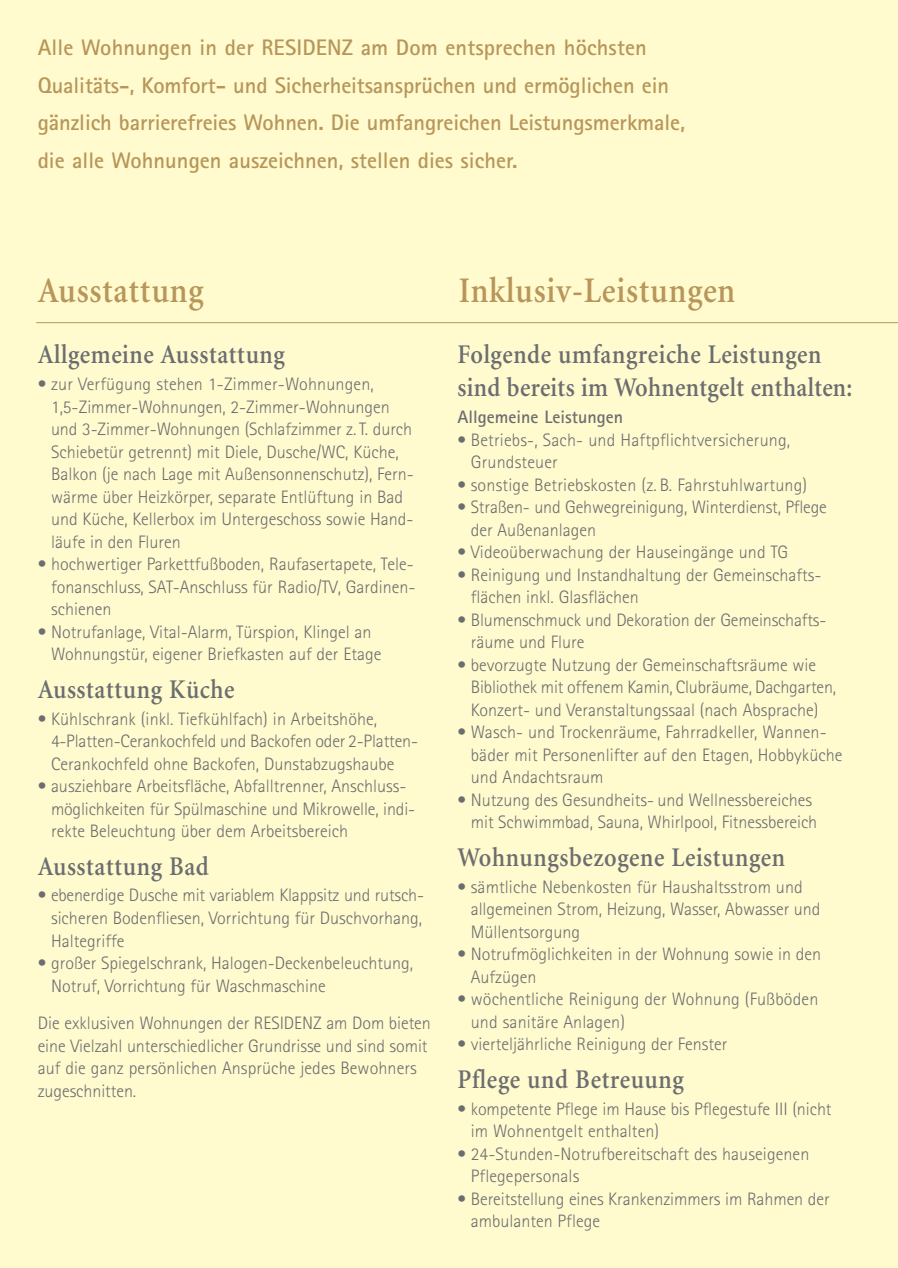
<style>
.page{position:relative;width:898px;height:1268px;background:#fff}
.page>*{position:absolute;margin:0;border:0;box-sizing:border-box;transform-origin:0 0}
.t1{font:600 36px "Minion";letter-spacing:.025em;color:#b8965a;scale:.9 1}
.t2{font:600 27px/33px "Minion";letter-spacing:.025em;color:#6c6d70;scale:.9 1}
.t3{font:700 22.5px/37.5px "Rotis Sans Serif";letter-spacing:-.005em;color:#b8965a}
.t4{font:300 18px/22.5px "Rotis Sans Serif";color:#6c6d70}
.t5{font:700 18px "Rotis Sans Serif";color:#6c6d70}
</style>
<div class="page">
<div style="left:0;top:0;width:897px;height:1267px;background:#fffbce"></div>
<hr style="left:36px;top:322px;width:861px;height:1px;background:#b8965a">
<p class="t3" style="left:38px;top:31px;width:648px">Alle Wohnungen in der RESIDENZ am Dom entsprechen höchsten Qualitäts-, Komfort- und Sicherheitsansprüchen und ermöglichen ein gänzlich barrierefreies Wohnen. Die umfangreichen Leistungsmerkmale, die alle Wohnungen auszeichnen, stellen dies sicher.</p>
<h1 class="t1" style="left:38px;top:276px;width:186px">Ausstattung</h1>
<h1 class="t1" style="left:458px;top:276px;width:309px">Inklusiv-Leistungen</h1>
<h2 class="t2" style="left:38px;top:340px;width:276px">Allgemeine Ausstattung</h2>
<p class="t4" style="left:51px;top:374px;width:364px;text-indent:-13px">• zur Verfügung stehen 1-Zimmer-Wohnungen, 1,5-Zimmer-Wohnungen, 2-Zimmer-Wohnungen und 3-Zimmer-Wohnungen (Schlafzimmer z.T. durch Schiebetür getrennt) mit Diele, Dusche/WC, Küche, Balkon (je nach Lage mit Außensonnenschutz), Fern&shy;wärme über Heizkörper, separate Entlüftung in Bad und Küche, Kellerbox im Untergeschoss sowie Hand&shy;läufe in den Fluren</p>
<p class="t4" style="left:51px;top:554px;width:366px;text-align:justify;text-indent:-13px">• hochwertiger Parkettfußboden, Raufasertapete, Tele&shy;fonanschluss, SAT-Anschluss für Radio/TV, Gardinen&shy;schienen</p>
<p class="t4" style="left:51px;top:622px;width:332px;text-indent:-13px">• Notrufanlage, Vital-Alarm, Türspion, Klingel an<br>Wohnungstür, eigener Briefkasten auf der Etage</p>
<h2 class="t2" style="left:38px;top:674px;width:220px">Ausstattung Küche</h2>
<p class="t4" style="left:51px;top:709px;width:368px;text-indent:-13px">• Kühlschrank (inkl. Tiefkühlfach) in Arbeitshöhe,<br>4-Platten-Cerankochfeld und Backofen oder 2-Platten-<br>Cerankochfeld ohne Backofen, Dunstabzugshaube</p>
<p class="t4" style="left:51px;top:776px;width:365px;text-indent:-13px">• ausziehbare Arbeitsfläche, Abfalltrenner, Anschluss&shy;möglichkeiten für Spülmaschine und Mikrowelle, indi&shy;rekte Beleuchtung über dem Arbeitsbereich</p>
<h2 class="t2" style="left:38px;top:851px;width:192px">Ausstattung Bad</h2>
<p class="t4" style="left:51px;top:885px;width:374px;text-align:justify;text-indent:-13px">• ebenerdige Dusche mit variablem Klappsitz und rutsch&shy;sicheren Bodenfliesen, Vorrichtung für Duschvorhang, Haltegriffe</p>
<p class="t4" style="left:51px;top:953px;width:363px;text-indent:-13px">• großer Spiegelschrank, Halogen-Deckenbeleuchtung,<br>Notruf, Vorrichtung für Waschmaschine</p>
<p class="t4" style="left:38px;top:1013px;width:394px">Die exklusiven Wohnungen der RESIDENZ am Dom bieten eine Vielzahl unterschiedlicher Grundrisse und sind somit auf die ganz persönlichen Ansprüche jedes Bewohners zugeschnitten.</p>
<h2 class="t2" style="left:457px;top:340px;width:440px">Folgende umfangreiche Leistungen sind bereits im Wohnentgelt enthalten:</h2>
<p class="t5" style="left:457px;top:410px;width:167px">Allgemeine Leistungen</p>
<p class="t4" style="left:470px;top:430px;width:321px;text-indent:-13px">• Betriebs-, Sach- und Haftpflichtversicherung,<br>Grundsteuer</p>
<p class="t4" style="left:457px;top:475px;width:351px">• sonstige Betriebskosten (z. B. Fahrstuhlwartung)</p>
<p class="t4" style="left:470px;top:497px;width:357px;text-indent:-13px">• Straßen- und Gehwegreinigung, Winterdienst, Pflege der Außenanlagen</p>
<p class="t4" style="left:457px;top:542px;width:332px">• Videoüberwachung der Hauseingänge und TG</p>
<p class="t4" style="left:470px;top:565px;width:352px;text-indent:-13px">• Reinigung und Instandhaltung der Gemeinschafts&shy;flächen inkl. Glasflächen</p>
<p class="t4" style="left:470px;top:610px;width:357px;text-indent:-13px">• Blumenschmuck und Dekoration der Gemeinschafts&shy;räume und Flure</p>
<p class="t4" style="left:470px;top:655px;width:367px;text-indent:-13px">• bevorzugte Nutzung der Gemeinschaftsräume wie<br>Bibliothek mit offenem Kamin, Clubräume, Dachgarten,<br>Konzert- und Veranstaltungssaal (nach Absprache)</p>
<p class="t4" style="left:470px;top:722px;width:373px;text-indent:-13px">• Wasch- und Trockenräume, Fahrradkeller, Wannen&shy;bäder mit Personenlifter auf den Etagen, Hobbyküche und Andachtsraum</p>
<p class="t4" style="left:457px;top:790px;width:361px;text-align:right">• Nutzung des Gesundheits- und Wellnessbereiches mit Schwimmbad, Sauna, Whirlpool, Fitnessbereich</p>
<h2 class="t2" style="left:457px;top:842px;width:365px">Wohnungsbezogene Leistungen</h2>
<p class="t4" style="left:470px;top:877px;width:351px;text-indent:-13px">• sämtliche Nebenkosten für Haushaltsstrom und allgemeinen Strom, Heizung, Wasser, Abwasser und<br>Müllentsorgung</p>
<p class="t4" style="left:470px;top:944px;width:352px;text-indent:-13px">• Notrufmöglichkeiten in der Wohnung sowie in den<br>Aufzügen</p>
<p class="t4" style="left:470px;top:989px;width:349px;text-indent:-13px">• wöchentliche Reinigung der Wohnung (Fußböden und sanitäre Anlagen)</p>
<p class="t4" style="left:457px;top:1034px;width:271px">• vierteljährliche Reinigung der Fenster</p>
<h2 class="t2" style="left:457px;top:1064px;width:253px">Pflege und Betreuung</h2>
<p class="t4" style="left:470px;top:1098px;width:362px;text-indent:-13px">• kompetente Pflege im Hause bis Pflegestufe III (nicht im Wohnentgelt enthalten)</p>
<p class="t4" style="left:470px;top:1143px;width:340px;text-indent:-13px">• 24-Stunden-Notrufbereitschaft des hauseigenen<br>Pflegepersonals</p>
<p class="t4" style="left:470px;top:1188px;width:360px;text-indent:-13px">• Bereitstellung eines Krankenzimmers im Rahmen der ambulanten Pflege</p>
</div>
